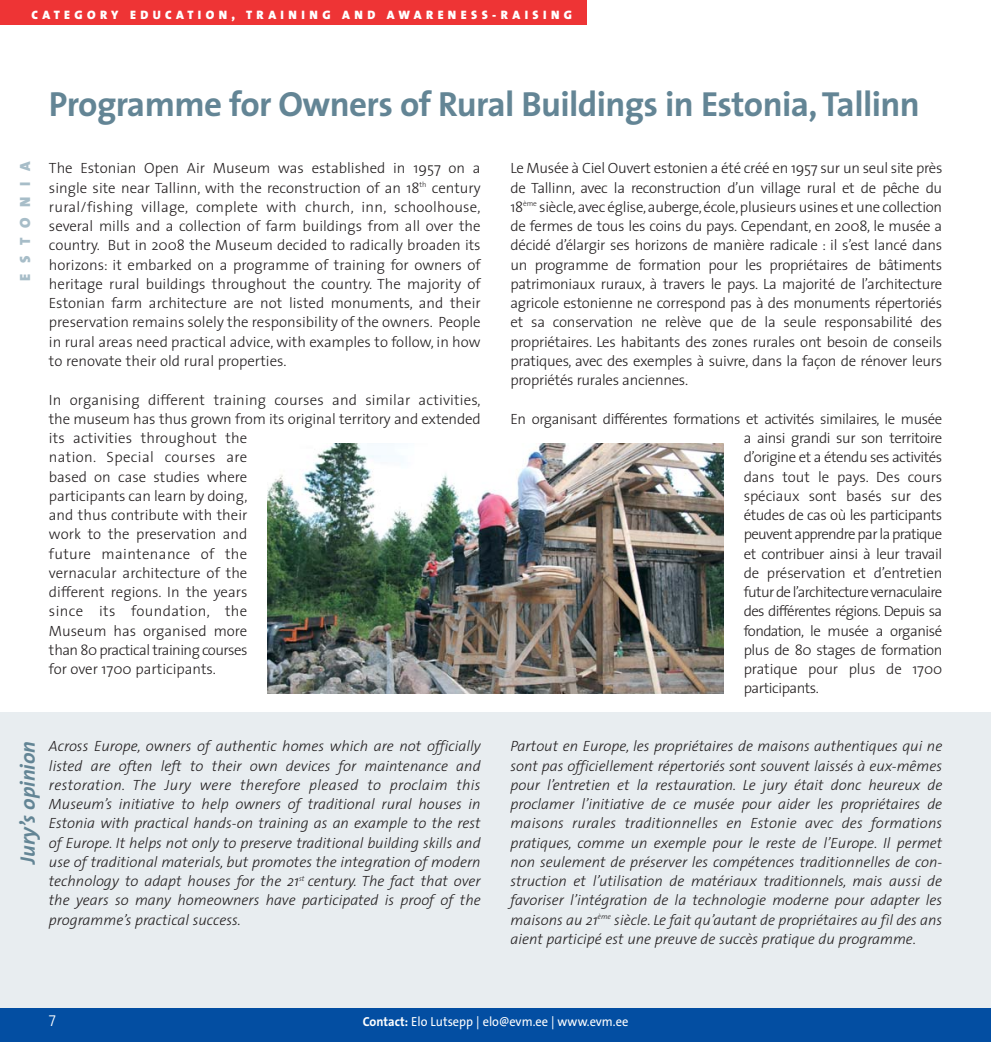
<style>
.page{position:relative;width:991px;height:1042px;background:#fff}
.page>*{position:absolute;margin:0;border:0;box-sizing:border-box;transform-origin:0 0}
.t1{font:700 35px "The Sans";letter-spacing:-.02em;color:#638595}
.t2{font:italic 700 21px "The Sans";color:#638595}
.t3{font:15.75px "The Sans Light Caps";color:#fff}
.t4{font:300 14.88px/19.2px "The Sans";letter-spacing:-.01em;color:#231f20;text-align:justify}
.t5{font:italic 300 14.88px/19.2px "The Sans";color:#231f20;text-align:justify}
.t6{font:300 14.88px "The Sans";letter-spacing:-.03em;color:#231f20}
.t7{font:14.88px "The Sans Black Caps";letter-spacing:.71em;color:#a7bdc8}
.t8{font:13.12px "The Sans";color:#fff;scale:.95 1}
.t9{font:12.25px "The Sans Black Caps";letter-spacing:.355em;color:#fff}
.s1{font-weight:700}
</style>
<div class="page">
<div style="left:0;top:712px;width:990px;height:308px;background:#e8edf0"></div>
<div style="left:0;top:1008px;width:990px;height:33px;background:#034ea2"></div>
<div style="left:0;top:0;width:586px;height:25px;background:#ee3435"></div>
<img style="left:267px;top:443px;width:457px;height:250px">
<p class="t9" style="left:32px;top:8px;width:542px">CATEGORY EDUCATION, TRAINING AND AWARENESS-RAISING</p>
<h1 class="t1" style="left:49px;top:90px;width:872px">Programme for Owners of Rural Buildings in Estonia, Tallinn</h1>
<p class="t7" style="left:16px;top:280px;width:121px;rotate:-90deg">ESTONIA</p>
<p class="t4" style="left:49px;top:160px;width:433px">The Estonian Open Air Museum was established in 1957 on a single site near Tallinn, with the reconstruction of an 18<sup>th</sup> century rural/fishing village, complete with church, inn, schoolhouse, several mills and a collection of farm buildings from all over the country. But in 2008 the Museum decided to radically broaden its horizons: it embarked on a programme of training for owners of heritage rural buildings throughout the country. The majority of Estonian farm architecture are not listed monuments, and their preservation remains solely the responsibility of the owners. People in rural areas need practical advice, with examples to follow, in how to renovate their old rural properties.</p>
<p class="t4" style="left:49px;top:391px;width:433px">In organising different training courses and similar activities, the museum has thus grown from its original territory and extended</p>
<p class="t4" style="left:510px;top:160px;width:433px">Le Musée à Ciel Ouvert estonien a été créé en 1957 sur un seul site près de Tallinn, avec la reconstruction d’un village rural et de pêche du 18<sup>ème</sup> siècle,avec église,auberge,école,plusieurs usines et une collection de fermes de tous les coins du pays. Cependant, en 2008, le musée a décidé d’élargir ses horizons de manière radicale : il s’est lancé dans un programme de formation pour les propriétaires de bâtiments patrimoniaux ruraux, à travers le pays. La majorité de l’architecture agricole estonienne ne correspond pas à des monuments répertoriés et sa conservation ne relève que de la seule responsabilité des propriétaires. Les habitants des zones rurales ont besoin de conseils pratiques, avec des exemples à suivre, dans la façon de rénover leurs propriétés rurales anciennes.</p>
<p class="t6" style="left:510px;top:413px;width:433px">En organisant différentes formations et activités similaires, le musée</p>
<p class="t4" style="left:49px;top:430px;width:200px">its activities throughout the nation. Special courses are based on case studies where participants can learn by doing, and thus contribute with their work to the preservation and future maintenance of the vernacular architecture of the different regions. In the years since its foundation, the Museum has organised more than 80 practical training courses for over 1700 participants.</p>
<p class="t4" style="left:743px;top:430px;width:200px">a ainsi grandi sur son territoire d’origine et a étendu ses activités dans tout le pays. Des cours spéciaux sont basés sur des études de cas où les participants peuvent apprendre par la pratique et contribuer ainsi à leur travail de préservation et d’entretien futur de l’architecture vernaculaire des différentes régions. Depuis sa fondation, le musée a organisé plus de 80 stages de formation pratique pour plus de 1700 participants.</p>
<h2 class="t2" style="left:20px;top:863px;width:124px;rotate:-90deg">Jury’s opinion</h2>
<p class="t5" style="left:49px;top:738px;width:433px">Across Europe, owners of authentic homes which are not officially listed are often left to their own devices for maintenance and restoration. The Jury were therefore pleased to proclaim this Museum’s initiative to help owners of traditional rural houses in Estonia with practical hands-on training as an example to the rest of Europe. It helps not only to preserve traditional building skills and use of traditional materials, but promotes the integration of modern technology to adapt houses for the 21<sup>st</sup> century. The fact that over the years so many homeowners have participated is proof of the programme’s practical success.</p>
<p class="t5" style="left:510px;top:738px;width:433px">Partout en Europe, les propriétaires de maisons authentiques qui ne sont pas officiellement répertoriés sont souvent laissés à eux-mêmes pour l’entretien et la restauration. Le jury était donc heureux de proclamer l’initiative de ce musée pour aider les propriétaires de maisons rurales traditionnelles en Estonie avec des formations pratiques, comme un exemple pour le reste de l’Europe. Il permet non seulement de préserver les compétences traditionnelles de con&shy;struction et l’utilisation de matériaux traditionnels, mais aussi de favoriser l’intégration de la technologie moderne pour adapter les maisons au 21<sup>ème</sup> siècle. Le fait qu’autant de propriétaires au fil des ans aient participé est une preuve de succès pratique du programme.</p>
<p class="t3" style="left:49px;top:1011px;width:9px">7</p>
<p class="t8" style="left:363px;top:1016px;width:281px"><span class="s1">Contact:</span> Elo Lutsepp | elo@evm.ee | www.evm.ee</p>
</div>
